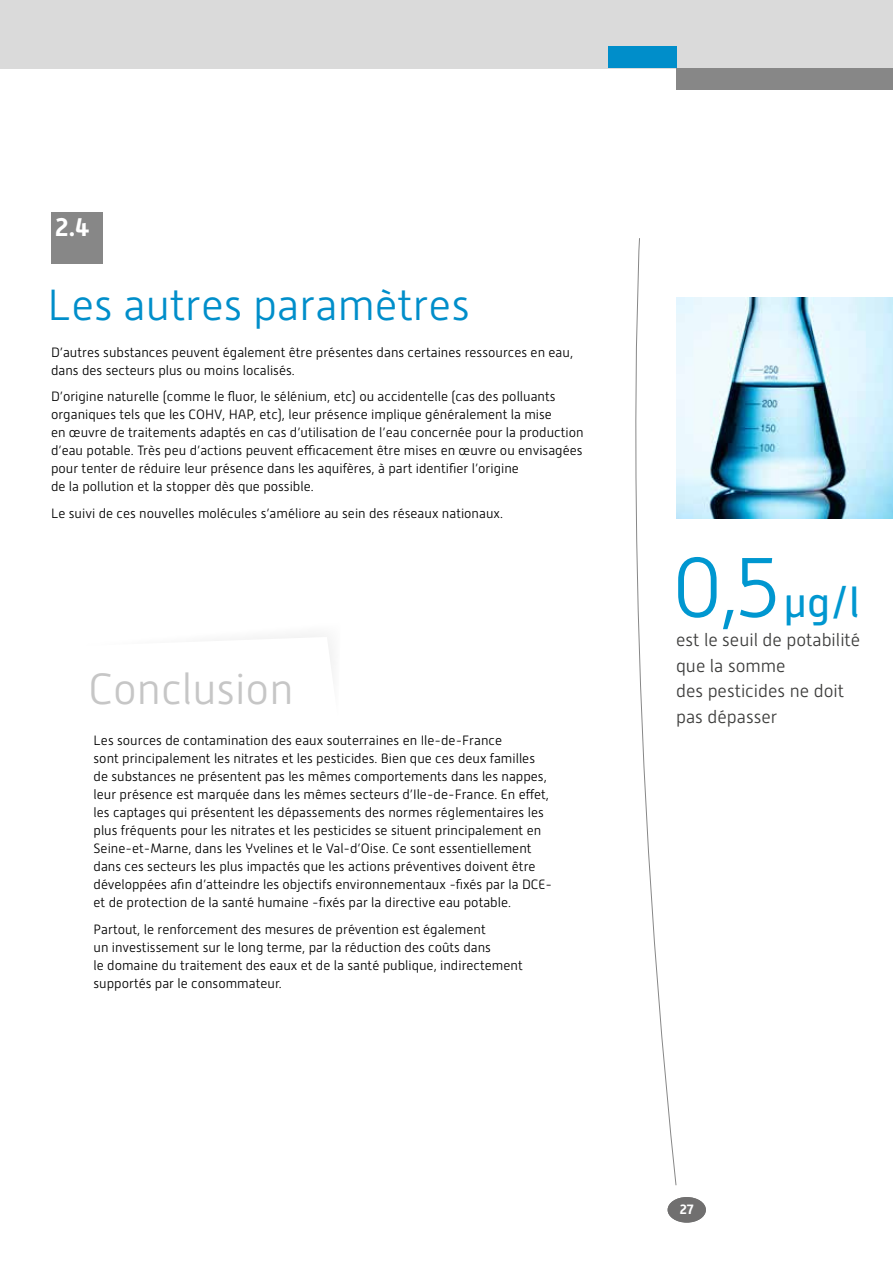
<style>
.page{position:relative;width:893px;height:1263px;background:#fff}
.page>*{position:absolute;margin:0;border:0;box-sizing:border-box;transform-origin:0 0}
.t1{font:300 43.5px "Alwyn New";color:#008eca}
.t2{font:300 43.5px "Alwyn New";color:#c6c6c6}
.t3{font:42px "Alwyn New";color:#0097d0}
.t4{font:700 25.5px "Alwyn New";color:#fff}
.t5{font:300 18px/25.5px "Alwyn New";color:#3c3c3b}
.t6{font:300 13.5px/18px "Alwyn New";color:#000}
.t7{font:700 13.5px "Alwyn New";color:#fff}
.s1{font-weight:300;font-size:84px}
</style>
<div class="page">
<div style="left:0;top:0;width:893px;height:68px;background:#dadada"></div>
<div style="left:608px;top:47px;width:68px;height:21px;background:#008eca"></div>
<div style="left:676px;top:68px;width:217px;height:21px;background:#878787"></div>
<div style="left:668px;top:1197px;width:38px;height:25px;background:#706f6f;border-radius:50%"></div>
<svg style="left:635px;top:238px;width:41px;height:948px"></svg>
<img style="left:676px;top:298px;width:217px;height:221px">
<div style="left:51px;top:213px;width:51px;height:51px;background:#878787"></div>
<h3 class="t4" style="left:55px;top:213px;width:36px">2.4</h3>
<h1 class="t1" style="left:48px;top:281px;width:424px">Les autres paramètres</h1>
<p class="t6" style="left:51px;top:343px;width:524px">D’autres substances peuvent également être présentes dans certaines ressources en eau, dans des secteurs plus ou moins localisés.</p>
<p class="t6" style="left:51px;top:388px;width:534px">D’origine naturelle (comme le fluor, le sélénium, etc) ou accidentelle (cas des polluants organiques tels que les COHV, HAP, etc), leur présence implique généralement la mise<br>en œuvre de traitements adaptés en cas d’utilisation de l’eau concernée pour la production d’eau potable. Très peu d’actions peuvent efficacement être mises en œuvre ou envisagées pour tenter de réduire leur présence dans les aquifères, à part identifier l’origine<br>de la pollution et la stopper dès que possible.</p>
<p class="t6" style="left:51px;top:504px;width:453px">Le suivi de ces nouvelles molécules s’améliore au sein des réseaux nationaux.</p>
<h1 class="t2" style="left:88px;top:665px;width:207px">Conclusion</h1>
<p class="t6" style="left:94px;top:732px;width:460px">Les sources de contamination des eaux souterraines en Ile-de-France<br>sont principalement les nitrates et les pesticides. Bien que ces deux familles de substances ne présentent pas les mêmes comportements dans les nappes, leur présence est marquée dans les mêmes secteurs d’Ile-de-France. En effet, les captages qui présentent les dépassements des normes réglementaires les plus fréquents pour les nitrates et les pesticides se situent principalement en Seine-et-Marne, dans les Yvelines et le Val-d’Oise. Ce sont essentiellement dans ces secteurs les plus impactés que les actions préventives doivent être développées afin d’atteindre les objectifs environnementaux -fixés par la DCE&shy;et de protection de la santé humaine -fixés par la directive eau potable.</p>
<p class="t6" style="left:94px;top:920px;width:431px">Partout, le renforcement des mesures de prévention est également<br>un investissement sur le long terme, par la réduction des coûts dans<br>le domaine du traitement des eaux et de la santé publique, indirectement supportés par le consommateur.</p>
<h2 class="t3" style="left:673px;top:579px;width:188px"><span class="s1">0,5</span>µg/l</h2>
<h3 class="t5" style="left:676px;top:627px;width:186px">est le seuil de potabilité que la somme<br>des pesticides ne doit pas dépasser</h3>
<p class="t7" style="left:680px;top:1201px;width:16px">27</p>
</div>
